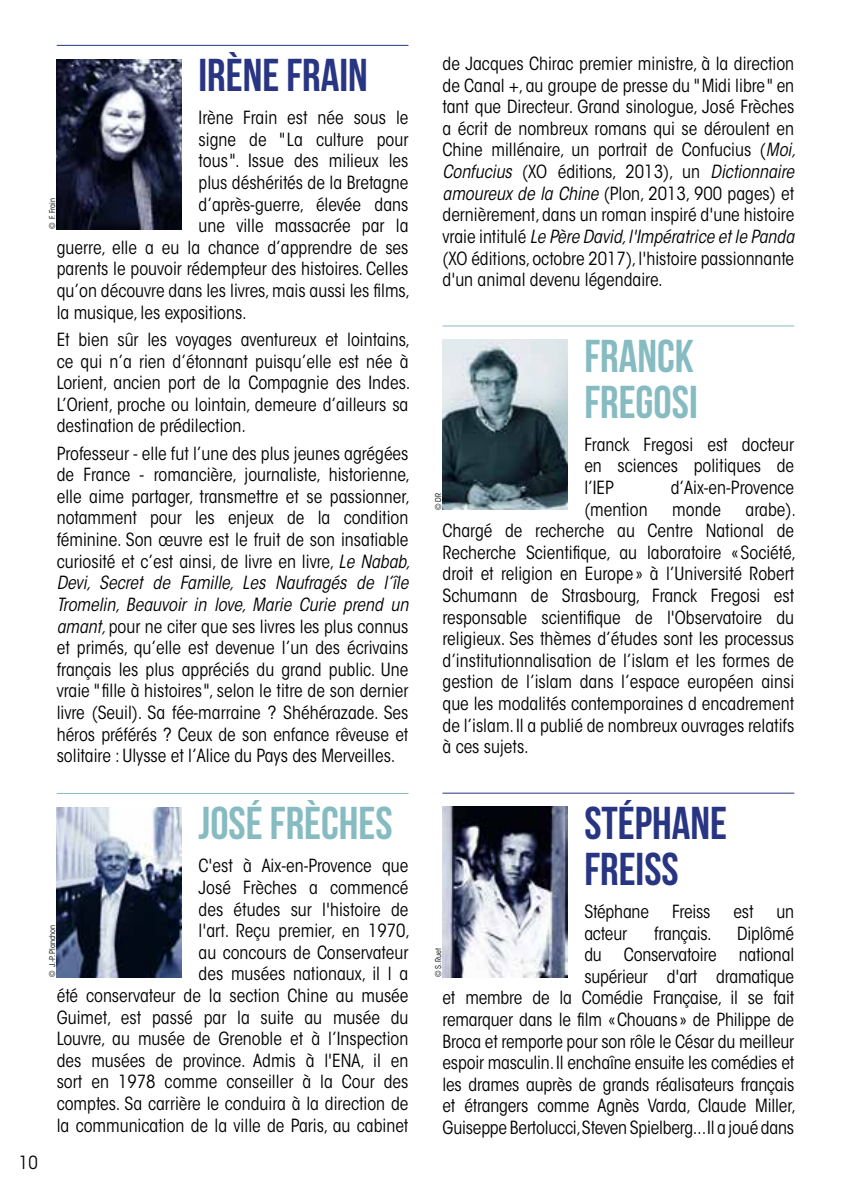
<style>
.page{position:relative;width:851px;height:1191px;background:#fff}
.page>*{position:absolute;margin:0;border:0;box-sizing:border-box;transform-origin:0 0}
.t1{font:700 46px/46px "Bebas Neue";color:#283583}
.t2{font:700 46px/46px "Bebas Neue";color:#86bbc2}
.t3{font:condensed 18px/21.6px "ITC Avant Garde Std";color:#000;text-align:justify}
.t4{font:condensed 8px "ITC Avant Garde Std";color:#000}
.s1{font-style:italic}
</style>
<div class="page">
<hr style="left:57px;top:45px;width:351px;height:1px;background:#283583">
<hr style="left:57px;top:793px;width:351px;height:1px;background:#86bbc2">
<img style="left:57px;top:59px;width:124px;height:170px">
<img style="left:57px;top:807px;width:124px;height:170px">
<hr style="left:442px;top:325px;width:352px;height:1px;background:#86bbc2">
<hr style="left:442px;top:792px;width:352px;height:1px;background:#283583">
<img style="left:442px;top:340px;width:125px;height:170px">
<img style="left:442px;top:807px;width:125px;height:170px">
<p class="t3" style="left:19px;top:1152px;width:20px">10</p>
<h1 class="t1" style="left:198px;top:52px;width:171px">IRÈNE FRAIN</h1>
<p class="t3" style="left:198px;top:107px;width:211px">Irène Frain est née sous le</p>
<p class="t3" style="left:198px;top:129px;width:211px">signe de "La culture pour</p>
<p class="t3" style="left:198px;top:150px;width:211px">tous ". Issue des milieux les</p>
<p class="t3" style="left:198px;top:172px;width:211px">plus déshérités de la Bretagne</p>
<p class="t3" style="left:198px;top:193px;width:211px">d’après-guerre, élevée dans</p>
<p class="t3" style="left:198px;top:215px;width:211px">une ville massacrée par la</p>
<p class="t3" style="left:57px;top:237px;width:353px">guerre, elle a eu la chance d’apprendre de ses</p>
<p class="t3" style="left:57px;top:258px;width:353px">parents le pouvoir rédempteur des histoires. Celles</p>
<p class="t3" style="left:57px;top:280px;width:355px">qu’on découvre dans les livres, mais aussi les films,</p>
<p class="t3" style="left:57px;top:301px;width:191px">la musique, les expositions.</p>
<p class="t3" style="left:57px;top:329px;width:355px">Et bien sûr les voyages aventureux et lointains, ce qui n’a rien d’étonnant puisqu’elle est née à Lorient, ancien port de la Compagnie des Indes.<br>L’Orient, proche ou lointain, demeure d’ailleurs sa destination de prédilection.</p>
<p class="t3" style="left:57px;top:442px;width:355px">Professeur - elle fut l’une des plus jeunes agrégées de France - romancière, journaliste, historienne, elle aime partager, transmettre et se passionner, notamment pour les enjeux de la condition féminine. Son œuvre est le fruit de son insatiable curiosité et c’est ainsi, de livre en livre, <span class="s1">Le Nabab, Devi, Secret de Famille, Les Naufragés de l’île Tromelin, Beauvoir in love, Marie Curie prend un amant,</span> pour ne citer que ses livres les plus connus et primés, qu’elle est devenue l’un des écrivains français les plus appréciés du grand public. Une vraie " fille à histoires ", selon le titre de son dernier livre (Seuil). Sa fée-marraine ? Shéhérazade. Ses héros préférés ? Ceux de son enfance rêveuse et solitaire : Ulysse et l’Alice du Pays des Merveilles.</p>
<h1 class="t2" style="left:198px;top:800px;width:196px">JOSÉ FRÈCHES</h1>
<p class="t3" style="left:57px;top:855px;width:355px;text-align:right">C'est à Aix-en-Provence que<br>José Frèches a commencé<br>des études sur l'histoire de<br>l'art. Reçu premier, en 1970,<br>au concours de Conservateur<br>des musées nationaux, il l a<br>été conservateur de la section Chine au musée Guimet, est passé par la suite au musée du Louvre, au musée de Grenoble et à l’Inspection des musées de province. Admis à l'ENA, il en sort en 1978 comme conseiller à la Cour des comptes. Sa carrière le conduira à la direction de la communication de la ville de Paris, au cabinet</p>
<p class="t4" style="left:48px;top:229px;width:32px;rotate:-90deg">© F. Frain</p>
<p class="t4" style="left:48px;top:977px;width:54px;rotate:-90deg">© J.-P. Planchon</p>
<p class="t3" style="left:442px;top:53px;width:355px">de Jacques Chirac premier ministre, à la direction de Canal +, au groupe de presse du "Midi libre " en tant que Directeur. Grand sinologue, José Frèches a écrit de nombreux romans qui se déroulent en Chine millénaire, un portrait de Confucius (<span class="s1">Moi, Confucius</span> (XO éditions, 2013), un <span class="s1">Dictionnaire amoureux de la Chine</span> (Plon, 2013, 900 pages) et dernièrement, dans un roman inspiré d'une histoire vraie intitulé <span class="s1">Le Père David, l'Impératrice et le Panda </span>(XO éditions, octobre 2017), l'histoire passionnante d'un animal devenu légendaire.</p>
<h1 class="t2" style="left:584px;top:332px;width:115px">FRANCK<br>FREGOSI</h1>
<p class="t3" style="left:584px;top:433px;width:211px">Franck Fregosi est docteur en sciences politiques de l’IEP</p>
<p class="t3" style="left:670px;top:477px;width:125px">d’Aix-en-Provence</p>
<p class="t4" style="left:433px;top:510px;width:18px;rotate:-90deg">© DR</p>
<p class="t3" style="left:442px;top:498px;width:355px;text-indent:303px">arabe).<br>Chargé de recherche au Centre National de Recherche Scientifique, au laboratoire « Société, droit et religion en Europe » à l’Université Robert Schumann de Strasbourg, Franck Fregosi est responsable scientifique de l'Observatoire du religieux. Ses thèmes d’études sont les processus d’institutionnalisation de l’islam et les formes de gestion de l’islam dans l’espace européen ainsi que les modalités contemporaines d encadrement de l’islam. Il a publié de nombreux ouvrages relatifs à ces sujets.</p>
<p class="t3" style="left:584px;top:498px;width:65px">(mention</p>
<p class="t3" style="left:672px;top:498px;width:50px">monde</p>
<h1 class="t1" style="left:584px;top:799px;width:144px">STÉPHANE<br>FREISS</h1>
<p class="t3" style="left:584px;top:900px;width:66px">Stéphane</p>
<p class="t3" style="left:672px;top:900px;width:40px">Freiss</p>
<p class="t3" style="left:733px;top:900px;width:21px">est</p>
<p class="t3" style="left:776px;top:900px;width:19px">un</p>
<p class="t3" style="left:584px;top:922px;width:44px">acteur</p>
<p class="t3" style="left:654px;top:922px;width:59px">français.</p>
<p class="t3" style="left:442px;top:922px;width:355px;text-align:right">Diplômé<br>du Conservatoire national<br>supérieur d'art dramatique<br>et membre de la Comédie Française, il se fait remarquer dans le film «Chouans » de Philippe de Broca et remporte pour son rôle le César du meilleur espoir masculin. Il enchaîne ensuite les comédies et les drames auprès de grands réalisateurs français et étrangers comme Agnès Varda, Claude Miller, Guiseppe Bertolucci,Steven Spielberg...Il a joué dans</p>
<p class="t4" style="left:433px;top:977px;width:31px;rotate:-90deg">© S. Ruet</p>
</div>
